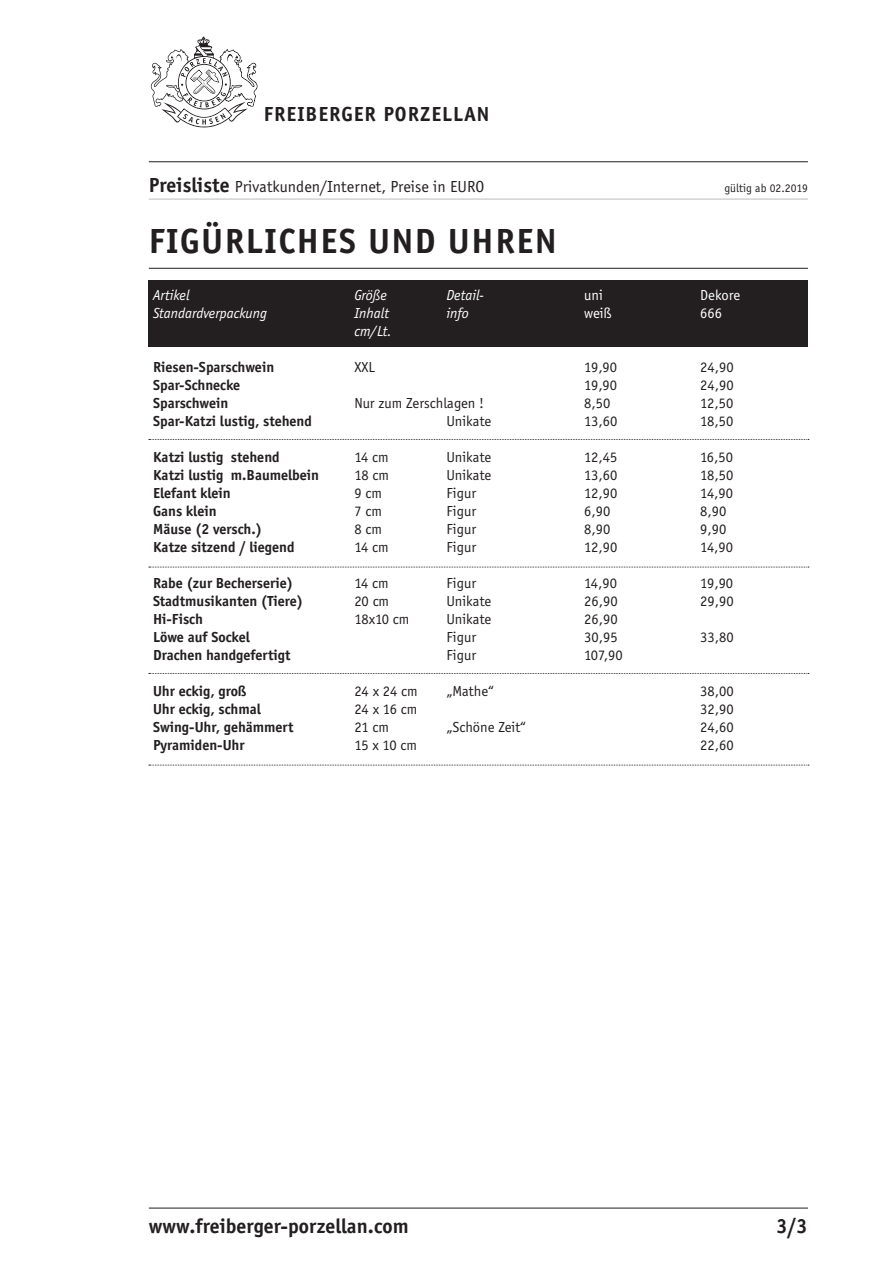
<style>
.page{position:relative;width:893px;height:1263px;background:#fff}
.page>*{position:absolute;margin:0;border:0;box-sizing:border-box;transform-origin:0 0}
.t1{font:700 36px "Officina Sans";letter-spacing:.05em;color:#231f20}
.t2{font:700 21px "Officina Sans";letter-spacing:.005em;color:#231f20}
.t3{font:700 21px "Officina Sans";letter-spacing:.05em;color:#231f20}
.t4{font:16.5px "Officina Sans";letter-spacing:.005em;color:#231f20}
.t5{font:15px "Officina Sans";color:#231f20}
.t6{font:700 15px "Officina Sans";color:#231f20}
.t7{font:italic 15px "Officina Sans";color:#fff}
.t8{font:15px "Officina Sans";color:#fff}
.t9{font:12px "Officina Sans";letter-spacing:.005em;color:#231f20}
.s1{font-weight:700;font-size:21px}
</style>
<div class="page">
<div style="left:148px;top:281px;width:659px;height:66px;background:#231f20"></div>
<hr style="left:149px;top:161px;width:659px;height:1px;background:#231f20">
<hr style="left:149px;top:1208px;width:659px;height:1px;background:#231f20">
<hr style="left:149px;top:268px;width:659px;height:1px;background:#231f20">
<hr style="left:149px;top:199px;width:659px;height:1px;background:#bcbdc0">
<svg style="left:151px;top:37px;width:106px;height:91px"></svg>
<svg style="left:149px;top:439px;width:660px;height:1px"></svg>
<svg style="left:149px;top:567px;width:660px;height:1px"></svg>
<svg style="left:149px;top:673px;width:660px;height:1px"></svg>
<svg style="left:149px;top:765px;width:660px;height:1px"></svg>
<p class="t3" style="left:264px;top:101px;width:227px">FREIBERGER PORZELLAN</p>
<p class="t4" style="left:149px;top:178px;width:337px"><span class="s1">Preisliste</span> Privatkunden/Internet, Preise in EURO</p>
<p class="t9" style="left:724px;top:181px;width:85px">gültig ab 02.2019</p>
<p class="t1" style="left:149px;top:220px;width:409px">FIGÜRLICHES UND UHREN</p>
<p class="t7" style="left:153px;top:287px;width:38px">Artikel</p>
<p class="t7" style="left:153px;top:305px;width:116px">Standardverpackung</p>
<p class="t6" style="left:153px;top:358px;width:123px">Riesen-Sparschwein</p>
<p class="t6" style="left:153px;top:376px;width:89px">Spar-Schnecke</p>
<p class="t6" style="left:153px;top:394px;width:77px">Sparschwein</p>
<p class="t6" style="left:153px;top:412px;width:160px">Spar-Katzi lustig, stehend</p>
<p class="t6" style="left:153px;top:448px;width:128px">Katzi lustig stehend</p>
<p class="t6" style="left:153px;top:466px;width:167px">Katzi lustig m.Baumelbein</p>
<p class="t6" style="left:153px;top:484px;width:79px">Elefant klein</p>
<p class="t6" style="left:153px;top:502px;width:65px">Gans klein</p>
<p class="t6" style="left:153px;top:520px;width:111px">Mäuse (2 versch.)</p>
<p class="t6" style="left:153px;top:538px;width:143px">Katze sitzend / liegend</p>
<p class="t6" style="left:153px;top:574px;width:142px">Rabe (zur Becherserie)</p>
<p class="t6" style="left:153px;top:592px;width:152px">Stadtmusikanten (Tiere)</p>
<p class="t6" style="left:153px;top:610px;width:51px">Hi-Fisch</p>
<p class="t6" style="left:153px;top:628px;width:98px">Löwe auf Sockel</p>
<p class="t6" style="left:153px;top:646px;width:139px">Drachen handgefertigt</p>
<p class="t6" style="left:153px;top:682px;width:95px">Uhr eckig, groß</p>
<p class="t6" style="left:153px;top:700px;width:109px">Uhr eckig, schmal</p>
<p class="t6" style="left:153px;top:718px;width:142px">Swing-Uhr, gehämmert</p>
<p class="t6" style="left:153px;top:736px;width:93px">Pyramiden-Uhr</p>
<p class="t7" style="left:446px;top:287px;width:39px">Detail-</p>
<p class="t7" style="left:446px;top:305px;width:24px">info</p>
<p class="t7" style="left:354px;top:287px;width:34px">Größe</p>
<p class="t7" style="left:354px;top:305px;width:36px">Inhalt</p>
<p class="t7" style="left:354px;top:323px;width:39px">cm/Lt.</p>
<p class="t5" style="left:354px;top:359px;width:22px">XXL</p>
<p class="t5" style="left:354px;top:395px;width:131px">Nur zum Zerschlagen !</p>
<p class="t5" style="left:354px;top:449px;width:36px">14 cm</p>
<p class="t5" style="left:354px;top:467px;width:36px">18 cm</p>
<p class="t5" style="left:354px;top:485px;width:29px">9 cm</p>
<p class="t5" style="left:354px;top:503px;width:29px">7 cm</p>
<p class="t5" style="left:354px;top:521px;width:29px">8 cm</p>
<p class="t5" style="left:354px;top:539px;width:36px">14 cm</p>
<p class="t5" style="left:354px;top:575px;width:36px">14 cm</p>
<p class="t5" style="left:354px;top:593px;width:36px">20 cm</p>
<p class="t5" style="left:354px;top:611px;width:57px">18x10 cm</p>
<p class="t5" style="left:354px;top:683px;width:65px">24 x 24 cm</p>
<p class="t5" style="left:354px;top:701px;width:64px">24 x 16 cm</p>
<p class="t5" style="left:354px;top:719px;width:36px">21 cm</p>
<p class="t5" style="left:354px;top:737px;width:64px">15 x 10 cm</p>
<p class="t5" style="left:446px;top:413px;width:46px">Unikate</p>
<p class="t5" style="left:446px;top:449px;width:46px">Unikate</p>
<p class="t5" style="left:446px;top:467px;width:46px">Unikate</p>
<p class="t5" style="left:446px;top:485px;width:31px">Figur</p>
<p class="t5" style="left:446px;top:503px;width:31px">Figur</p>
<p class="t5" style="left:446px;top:521px;width:31px">Figur</p>
<p class="t5" style="left:446px;top:539px;width:31px">Figur</p>
<p class="t5" style="left:446px;top:575px;width:31px">Figur</p>
<p class="t5" style="left:446px;top:593px;width:46px">Unikate</p>
<p class="t5" style="left:446px;top:611px;width:46px">Unikate</p>
<p class="t5" style="left:446px;top:629px;width:31px">Figur</p>
<p class="t5" style="left:446px;top:647px;width:31px">Figur</p>
<p class="t5" style="left:446px;top:683px;width:49px">„Mathe“</p>
<p class="t5" style="left:446px;top:719px;width:81px">„Schöne Zeit“</p>
<p class="t8" style="left:584px;top:287px;width:20px">uni</p>
<p class="t8" style="left:584px;top:305px;width:30px">weiß</p>
<p class="t5" style="left:584px;top:359px;width:35px">19,90</p>
<p class="t5" style="left:584px;top:377px;width:35px">19,90</p>
<p class="t5" style="left:584px;top:395px;width:28px">8,50</p>
<p class="t5" style="left:584px;top:413px;width:35px">13,60</p>
<p class="t5" style="left:584px;top:449px;width:35px">12,45</p>
<p class="t5" style="left:584px;top:467px;width:35px">13,60</p>
<p class="t5" style="left:584px;top:485px;width:35px">12,90</p>
<p class="t5" style="left:584px;top:503px;width:28px">6,90</p>
<p class="t5" style="left:584px;top:521px;width:28px">8,90</p>
<p class="t5" style="left:584px;top:539px;width:35px">12,90</p>
<p class="t5" style="left:584px;top:575px;width:34px">14,90</p>
<p class="t5" style="left:584px;top:593px;width:35px">26,90</p>
<p class="t5" style="left:584px;top:611px;width:35px">26,90</p>
<p class="t5" style="left:584px;top:629px;width:35px">30,95</p>
<p class="t5" style="left:584px;top:647px;width:40px">107,90</p>
<p class="t8" style="left:700px;top:287px;width:41px">Dekore</p>
<p class="t8" style="left:700px;top:305px;width:23px">666</p>
<p class="t5" style="left:700px;top:359px;width:35px">24,90</p>
<p class="t5" style="left:700px;top:377px;width:35px">24,90</p>
<p class="t5" style="left:700px;top:395px;width:35px">12,50</p>
<p class="t5" style="left:700px;top:413px;width:35px">18,50</p>
<p class="t5" style="left:700px;top:449px;width:34px">16,50</p>
<p class="t5" style="left:700px;top:467px;width:35px">18,50</p>
<p class="t5" style="left:700px;top:485px;width:34px">14,90</p>
<p class="t5" style="left:700px;top:503px;width:28px">8,90</p>
<p class="t5" style="left:700px;top:521px;width:28px">9,90</p>
<p class="t5" style="left:700px;top:539px;width:34px">14,90</p>
<p class="t5" style="left:700px;top:575px;width:35px">19,90</p>
<p class="t5" style="left:700px;top:593px;width:35px">29,90</p>
<p class="t5" style="left:700px;top:629px;width:35px">33,80</p>
<p class="t5" style="left:700px;top:683px;width:35px">38,00</p>
<p class="t5" style="left:700px;top:701px;width:35px">32,90</p>
<p class="t5" style="left:700px;top:719px;width:35px">24,60</p>
<p class="t5" style="left:700px;top:737px;width:35px">22,60</p>
<p class="t2" style="left:149px;top:1213px;width:261px">www.freiberger-porzellan.com</p>
<p class="t2" style="left:776px;top:1213px;width:33px">3/3</p>
</div>
